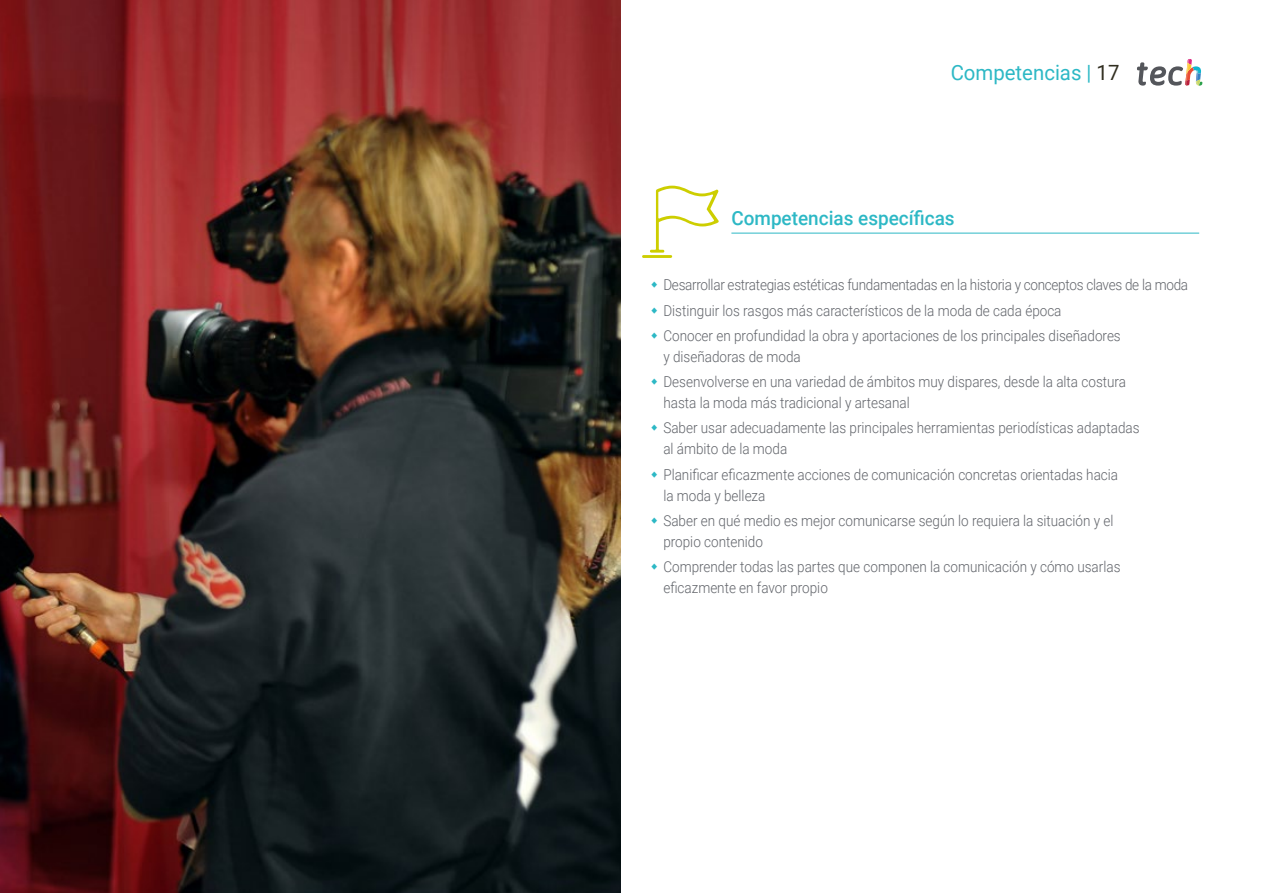
<style>
.page{position:relative;width:1263px;height:893px;background:#fff}
.page>*{position:absolute;margin:0;border:0;box-sizing:border-box;transform-origin:0 0}
.t1{font:21px "Roboto";color:#2db8c5}
.t2{font:500 19.5px "Roboto";color:#2db8c5}
.t3{font:300 15px/25.2px "Roboto";color:#61646a;scale:.9 1}
.s1{color:#312e20}
</style>
<div class="page">
<svg style="left:1137px;top:59px;width:65px;height:27px"></svg>
<hr style="left:731px;top:233px;width:468px;height:1px;background:#2db8c5">
<hr style="left:642px;top:255px;width:30px;height:3px;background:#cdce00">
<svg style="left:650px;top:186px;width:69px;height:67px"></svg>
<img style="left:0;top:0;width:621px;height:893px">
<h1 class="t1" style="left:951px;top:57px;width:170px">Competencias | <span class="s1">17</span></h1>
<h2 class="t2" style="left:731px;top:204px;width:225px">Competencias específicas</h2>
<p class="t3" style="left:663px;top:272px;width:585px">Desarrollar estrategias estéticas fundamentadas en la historia y conceptos claves de la moda<br>Distinguir los rasgos más característicos de la moda de cada época<br>Conocer en profundidad la obra y aportaciones de los principales diseñadores</p>
<p class="t3" style="left:663px;top:343px;width:516px">y diseñadoras de moda<br>Desenvolverse en una variedad de ámbitos muy dispares, desde la alta costura</p>
<p class="t3" style="left:663px;top:390px;width:531px">hasta la moda más tradicional y artesanal<br>Saber usar adecuadamente las principales herramientas periodísticas adaptadas</p>
<p class="t3" style="left:663px;top:436px;width:507px">al ámbito de la moda<br>Planificar eficazmente acciones de comunicación concretas orientadas hacia</p>
<p class="t3" style="left:663px;top:482px;width:502px">la moda y belleza<br>Saber en qué medio es mejor comunicarse según lo requiera la situación y el</p>
<p class="t3" style="left:663px;top:528px;width:509px">propio contenido<br>Comprender todas las partes que componen la comunicación y cómo usarlas</p>
<p class="t3" style="left:663px;top:575px;width:184px">eficazmente en favor propio</p>
</div>
